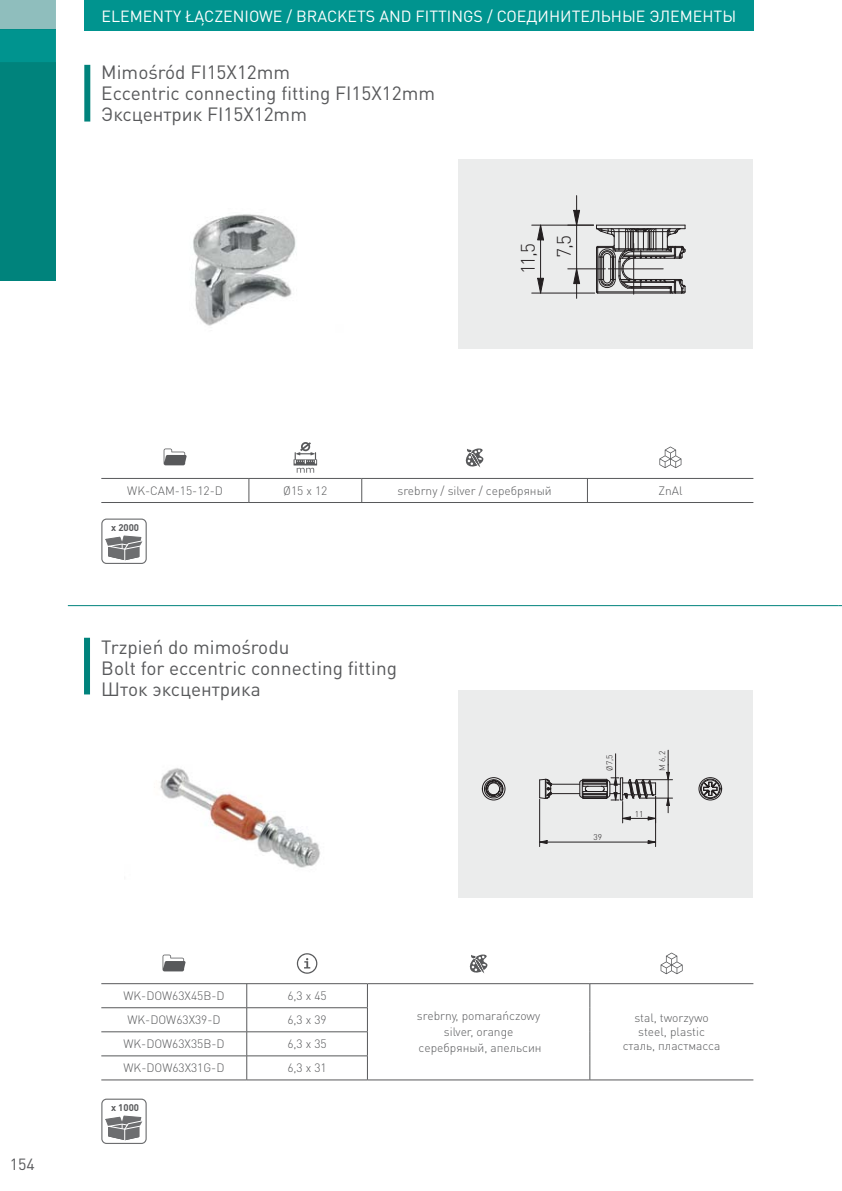
<style>
.page{position:relative;width:842px;height:1191px;background:#fff}
.page>*{position:absolute;margin:0;border:0;box-sizing:border-box;transform-origin:0 0}
.t1{font:300 19.2px/36px "DIN Pro";color:#231f20}
.t2{font:19px/21px "DIN Pro";color:#58595b}
.t3{font:16px "DIN Pro";color:#fff}
.t4{font:16px "DIN Pro";color:#58595b}
.t5{font:300 12px/16px "DIN Pro";color:#58595b;text-align:center}
.t6{font:700 9.6px "DIN Pro";color:#58595b}
.t7{font:300 8.4px "DIN Pro";color:#231f20}
.t8{font:300 8.2px "DIN Pro";color:#231f20}
.s1{font-size:8.2px}
</style>
<div class="page">
<div style="left:84px;top:0;width:669px;height:31px;background:#00948f"></div>
<div style="left:84px;top:65px;width:6px;height:56px;background:#00837c"></div>
<div style="left:0;top:62px;width:56px;height:218px;background:#00837c"></div>
<svg style="left:0;top:0;width:56px;height:62px;background:#42a7a4"></svg>
<hr style="left:68px;top:605px;width:771px;height:1px;background:#00837c">
<div style="left:84px;top:637px;width:6px;height:57px;background:#00837c"></div>
<div style="left:458px;top:160px;width:295px;height:189px;background:#ebecec"></div>
<img style="left:193px;top:214px;width:103px;height:112px">
<div style="left:101px;top:518px;width:46px;height:46px;border:1px solid #6d6e70;border-radius:5px"></div>
<svg style="left:105px;top:535px;width:38px;height:26px"></svg>
<div style="left:458px;top:690px;width:295px;height:208px;background:#ebecec"></div>
<img style="left:160px;top:768px;width:160px;height:100px">
<div style="left:101px;top:1098px;width:46px;height:45px;border:1px solid #6d6e70;border-radius:5px"></div>
<svg style="left:105px;top:1115px;width:38px;height:26px"></svg>
<svg style="left:700px;top:777px;width:23px;height:22px"></svg>
<div style="left:701px;top:779px;width:18px;height:18px;border:1px solid #231f20;border-radius:50%"></div>
<div style="left:700px;top:779px;width:20px;height:19px;border:1px solid #231f20;border-radius:50%"></div>
<div style="left:699px;top:777px;width:23px;height:23px;border:1px solid #231f20;border-radius:50%"></div>
<svg style="left:481px;top:777px;width:25px;height:23px"></svg>
<div style="left:487px;top:782px;width:13px;height:12px;border:1px solid #231f20;border-radius:50%"></div>
<svg style="left:648px;top:840px;width:9px;height:4px"></svg>
<svg style="left:540px;top:840px;width:7px;height:4px"></svg>
<hr style="left:547px;top:841px;width:101px;height:1px;background:#231f20">
<hr style="left:539px;top:799px;width:1px;height:47px;background:#231f20">
<hr style="left:655px;top:796px;width:1px;height:50px;background:#231f20">
<svg style="left:539px;top:753px;width:118px;height:69px"></svg>
<hr style="left:641px;top:797px;width:31px;height:1px;background:#231f20">
<hr style="left:638px;top:779px;width:34px;height:1px;background:#231f20">
<svg style="left:666px;top:750px;width:4px;height:62px"></svg>
<svg style="left:537px;top:224px;width:7px;height:16px"></svg>
<svg style="left:537px;top:277px;width:7px;height:16px"></svg>
<hr style="left:540px;top:240px;width:1px;height:38px;background:#231f20">
<hr style="left:532px;top:225px;width:61px;height:1px;background:#231f20">
<hr style="left:532px;top:293px;width:63px;height:1px;background:#231f20">
<svg style="left:568px;top:195px;width:118px;height:103px"></svg>
<hr style="left:568px;top:268px;width:37px;height:1px;background:#231f20">
<hr style="left:249px;top:502px;width:504px;height:1px;background:#58595b">
<hr style="left:101px;top:502px;width:148px;height:1px;background:#58595b">
<svg style="left:587px;top:479px;width:1px;height:23px"></svg>
<hr style="left:101px;top:478px;width:148px;height:1px;background:#58595b">
<hr style="left:362px;top:478px;width:391px;height:1px;background:#58595b">
<hr style="left:249px;top:478px;width:113px;height:1px;background:#58595b">
<svg style="left:249px;top:479px;width:1px;height:23px"></svg>
<svg style="left:361px;top:478px;width:1px;height:24px"></svg>
<svg style="left:164px;top:448px;width:23px;height:17px"></svg>
<svg style="left:293px;top:442px;width:24px;height:31px"></svg>
<svg style="left:465px;top:448px;width:18px;height:19px"></svg>
<svg style="left:659px;top:446px;width:22px;height:22px"></svg>
<hr style="left:247px;top:1007px;width:121px;height:1px;background:#58595b">
<hr style="left:247px;top:1031px;width:121px;height:1px;background:#58595b">
<hr style="left:247px;top:1055px;width:121px;height:1px;background:#58595b">
<hr style="left:247px;top:1079px;width:120px;height:1px;background:#58595b">
<hr style="left:367px;top:983px;width:223px;height:1px;background:#58595b">
<svg style="left:367px;top:983px;width:1px;height:96px"></svg>
<hr style="left:367px;top:1079px;width:223px;height:1px;background:#58595b">
<hr style="left:590px;top:983px;width:163px;height:1px;background:#58595b">
<svg style="left:589px;top:983px;width:1px;height:96px"></svg>
<hr style="left:590px;top:1079px;width:163px;height:1px;background:#58595b">
<hr style="left:101px;top:1007px;width:146px;height:1px;background:#58595b">
<hr style="left:101px;top:1031px;width:146px;height:1px;background:#58595b">
<hr style="left:101px;top:1055px;width:146px;height:1px;background:#58595b">
<hr style="left:101px;top:1079px;width:146px;height:1px;background:#58595b">
<hr style="left:101px;top:983px;width:266px;height:1px;background:#58595b">
<svg style="left:246px;top:983px;width:1px;height:96px"></svg>
<svg style="left:163px;top:954px;width:23px;height:17px"></svg>
<svg style="left:297px;top:953px;width:20px;height:20px"></svg>
<svg style="left:469px;top:954px;width:18px;height:19px"></svg>
<svg style="left:660px;top:952px;width:23px;height:22px"></svg>
<h3 class="t3" style="left:101px;top:10px;width:636px">ELEMENTY ŁĄCZENIOWE / BRACKETS AND FITTINGS / СОЕДИНИТЕЛЬНЫЕ ЭЛЕМЕНТЫ</h3>
<h2 class="t2" style="left:101px;top:64px;width:335px">Mimośród FI15X12mm<br>Eccentric connecting fitting FI15X12mm<br>Эксцентрик FI15X12mm</h2>
<h1 class="t1" style="left:512px;top:258px;width:24px;text-indent:-16px;rotate:-90deg">11,5<br>7,5</h1>
<h3 class="t4" style="left:10px;top:1158px;width:27px">154</h3>
<p class="t5" style="left:127px;top:484px;width:97px">WK-CAM-15-12-D</p>
<p class="t5" style="left:283px;top:484px;width:46px">Ø15 x 12</p>
<p class="t5" style="left:397px;top:484px;width:156px">srebrny / silver / серебряный</p>
<p class="t5" style="left:658px;top:484px;width:26px">ZnAl</p>
<p class="t6" style="left:111px;top:524px;width:29px">x 2000</p>
<h2 class="t2" style="left:101px;top:638px;width:297px">Trzpień do mimośrodu<br>Bolt for eccentric connecting fitting<br>Шток эксцентрика</h2>
<p class="t7" style="left:607px;top:770px;width:18px;rotate:-90deg"><span class="s1">Ø</span>7,5</p>
<p class="t8" style="left:593px;top:834px;width:10px">39</p>
<p class="t8" style="left:635px;top:810px;width:10px">11</p>
<p class="t7" style="left:659px;top:770px;width:21px;rotate:-90deg"><span class="s1">M</span> 6,2</p>
<p class="t5" style="left:123px;top:989px;width:103px">WK-DOW63X45B-D</p>
<p class="t5" style="left:287px;top:989px;width:41px">6,3 x 45</p>
<p class="t5" style="left:127px;top:1013px;width:95px">WK-DOW63X39-D</p>
<p class="t5" style="left:287px;top:1013px;width:41px">6,3 x 39</p>
<p class="t5" style="left:123px;top:1037px;width:103px">WK-DOW63X35B-D</p>
<p class="t5" style="left:287px;top:1037px;width:41px">6,3 x 35</p>
<p class="t5" style="left:124px;top:1061px;width:103px">WK-DOW63X31G-D</p>
<p class="t5" style="left:287px;top:1061px;width:41px">6,3 x 31</p>
<p class="t6" style="left:111px;top:1104px;width:29px">x 1000</p>
<p class="t5" style="left:417px;top:1009px;width:126px">srebrny, pomarańczowy silver, orange серебряный, апельсин</p>
<p class="t5" style="left:623px;top:1012px;width:99px;line-height:14px">stal, tworzywo steel, plastic сталь, пластмасса</p>
</div>
